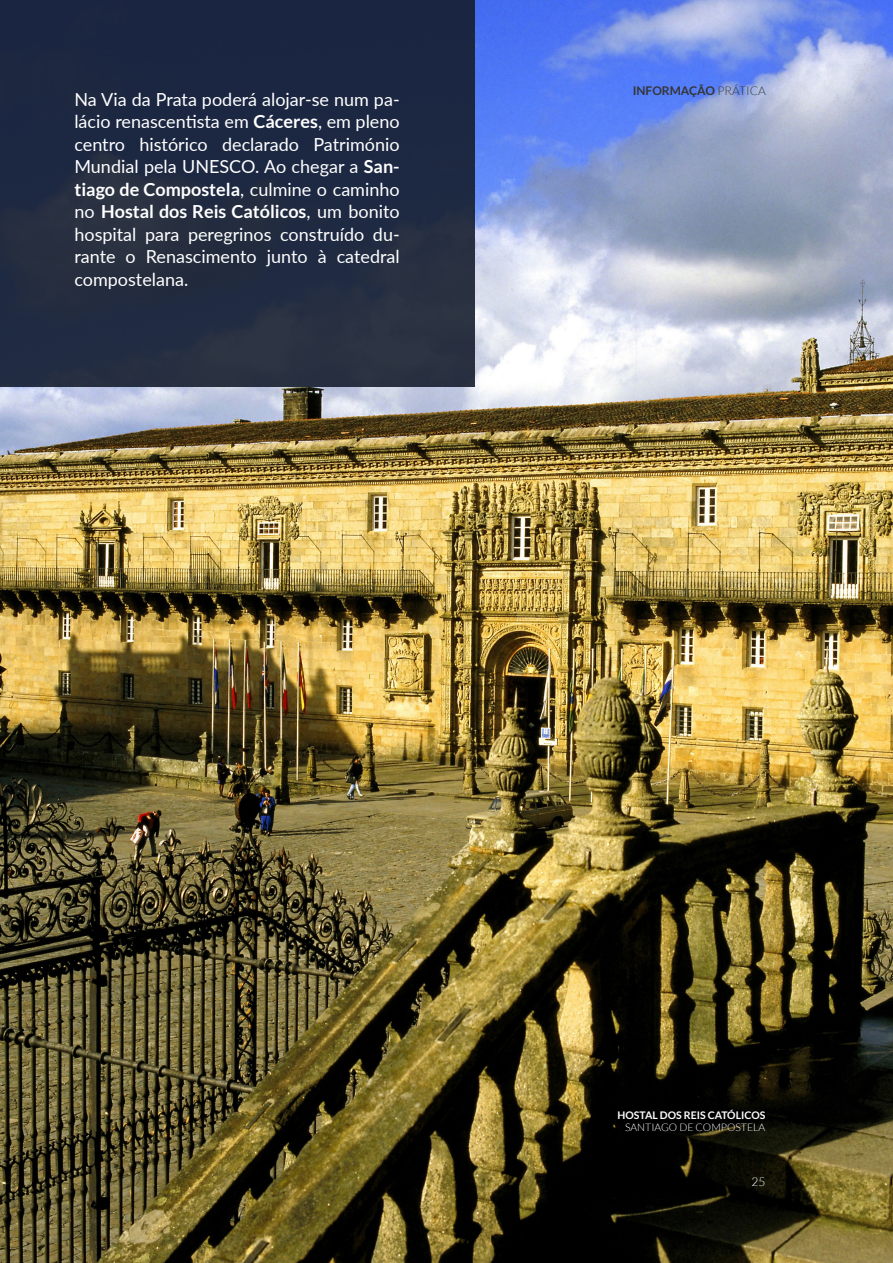
<style>
.page{position:relative;width:893px;height:1263px;background:#fff}
.page>*{position:absolute;margin:0;border:0;box-sizing:border-box;transform-origin:0 0}
.Body{font:18px/22.5px "Lato";color:#fff;text-align:justify}
.t1{font:700 12px "Lato";color:#353534}
.t2{font:300 12px "Lato";color:#fff}
.PIE_ARRIBA{font:700 10.5px "Lato";color:#fff}
.PIE_ARRIBA-2{font:300 10.5px "Lato";color:#fff}
.s1{font-weight:700}
.s2{font-weight:300}
</style>
<div class="page">
<img style="left:0;top:0;width:893px;height:1263px">
<div style="left:0;top:0;width:474px;height:387px;background:linear-gradient(to right,#202a41,#212b42)"></div>
<p class="Body" style="left:74px;top:87px;width:327px">Na Via da Prata poderá alojar-se num pa&shy;lácio renascentista em <span class="s1">Cáceres</span>, em pleno centro histórico declarado Património Mundial pela UNESCO. Ao chegar a <span class="s1">San&shy;tiago de Compostela</span>, culmine o caminho no <span class="s1">Hostal dos Reis Católicos</span>, um bonito hospital para peregrinos construído du&shy;rante o Renascimento junto à catedral compostelana.</p>
<p class="t1" style="left:633px;top:83px;width:135px">INFORMAÇÃO <span class="s2">PRÁTICA</span></p>
<p class="PIE_ARRIBA" style="left:618px;top:1109px;width:149px">HOSTAL DOS REIS CATÓLICOS</p>
<p class="PIE_ARRIBA-2" style="left:625px;top:1122px;width:142px">SANTIAGO DE COMPOSTELA</p>
<p class="t2" style="left:751px;top:1175px;width:15px">25</p>
</div>
